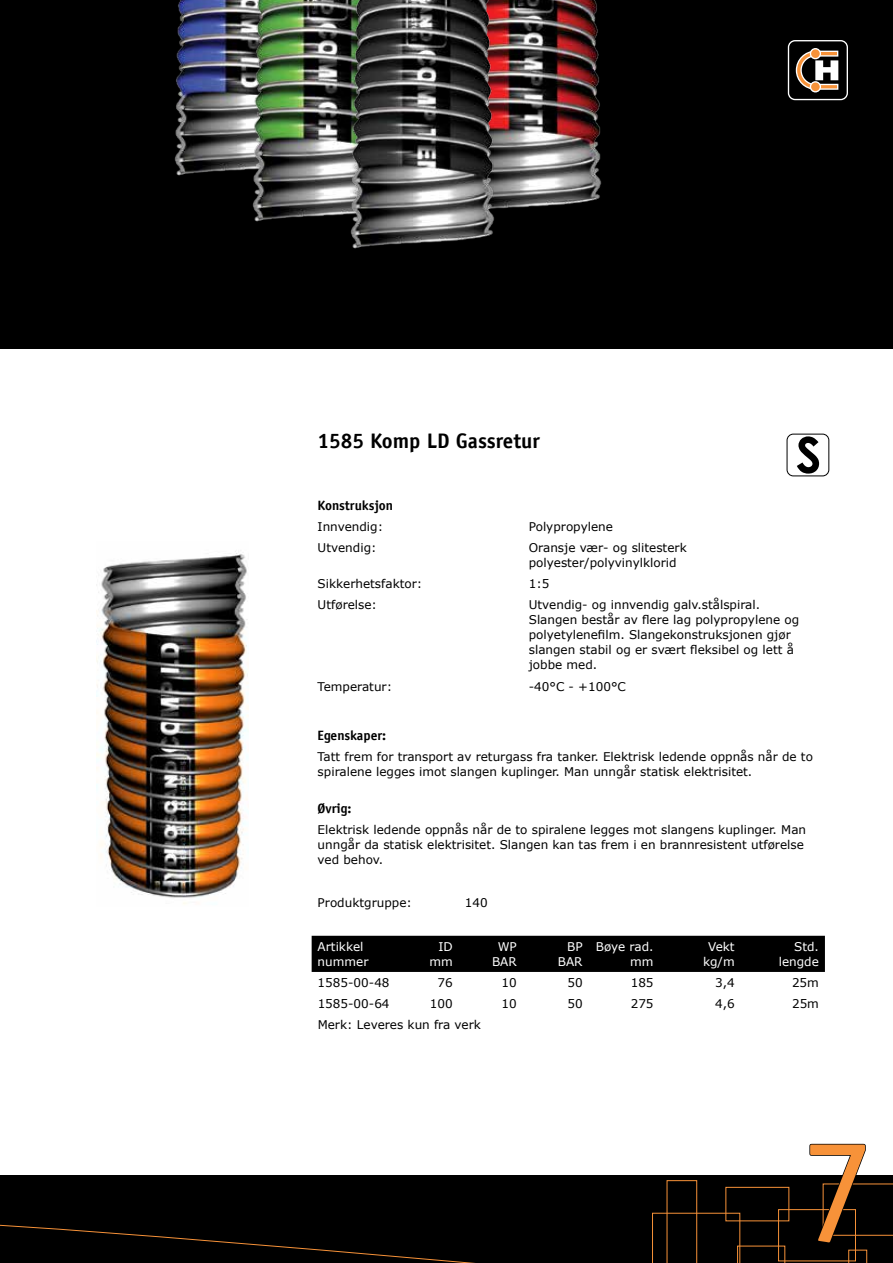
<style>
.page{position:relative;width:893px;height:1263px;background:#000}
.page>*{position:absolute;margin:0;border:0;box-sizing:border-box;transform-origin:0 0}
.t1{font:150px "Officina Sans LT";color:#f79239}
.t2{font:700 21px "Officina Sans LT";color:#000}
.t3{font:700 13.5px "Officina Sans LT";color:#000}
.t4{font:12px/15px "Verdana";color:#000}
.t5{font:12px/15px "Verdana";color:#fff;text-align:right}
</style>
<div class="page">
<div style="left:0;top:350px;width:893px;height:825px;background:#fff"></div>
<img style="left:500px;top:0;width:102px;height:209px">
<img style="left:174px;top:0;width:76px;height:176px">
<img style="left:250px;top:0;width:98px;height:222px">
<img style="left:348px;top:0;width:152px;height:249px">
<div style="left:787px;top:39px;width:62px;height:62px;border:3px solid #000;border-radius:7px"></div>
<div style="left:788px;top:40px;width:60px;height:60px;border:1px solid #fff;border-radius:7px"></div>
<svg style="left:795px;top:50px;width:44px;height:40px"></svg>
<div style="left:810px;top:49px;width:10px;height:10px;background:#f79239;border-radius:50%"></div>
<div style="left:810px;top:48px;width:11px;height:11px;border:1px solid #fff;border-radius:50%"></div>
<svg style="left:810px;top:82px;width:10px;height:10px"></svg>
<div style="left:810px;top:81px;width:11px;height:11px;border:1px solid #fff;border-radius:50%"></div>
<svg style="left:652px;top:1180px;width:133px;height:83px"></svg>
<svg style="left:848px;top:1250px;width:19px;height:13px"></svg>
<div style="left:778px;top:1209px;width:78px;height:52px;border:1px solid #f79239"></div>
<div style="left:725px;top:1187px;width:64px;height:34px;border:1px solid #f79239"></div>
<svg style="left:0;top:1224px;width:475px;height:39px"></svg>
<svg style="left:808px;top:1143px;width:85px;height:101px"></svg>
<div style="left:312px;top:936px;width:513px;height:36px;background:#000"></div>
<img style="left:97px;top:551px;width:152px;height:353px">
<div style="left:787px;top:434px;width:42px;height:42px;border:1px solid #000;border-radius:6px"></div>
<svg style="left:797px;top:436px;width:22px;height:38px"></svg>
<h2 class="t2" style="left:317px;top:428px;width:224px">1585 Komp LD Gassretur</h2>
<p class="t3" style="left:318px;top:497px;width:77px">Konstruksjon</p>
<p class="t4" style="left:318px;top:519px;width:67px">Innvendig:</p>
<p class="t4" style="left:529px;top:519px;width:86px">Polypropylene</p>
<p class="t4" style="left:318px;top:540px;width:60px">Utvendig:</p>
<p class="t4" style="left:529px;top:540px;width:159px">Oransje vær- og slitesterk polyester/polyvinylklorid</p>
<p class="t4" style="left:318px;top:576px;width:106px">Sikkerhetsfaktor:</p>
<p class="t4" style="left:529px;top:576px;width:22px">1:5</p>
<p class="t4" style="left:318px;top:597px;width:61px">Utførelse:</p>
<p class="t4" style="left:529px;top:597px;width:272px">Utvendig- og innvendig galv.stålspiral.<br>Slangen består av flere lag polypropylene og polyetylenefilm. Slangekonstruksjonen gjør slangen stabil og er svært fleksibel og lett å jobbe med.</p>
<p class="t4" style="left:318px;top:679px;width:76px">Temperatur:</p>
<p class="t4" style="left:529px;top:679px;width:99px">-40°C - +100°C</p>
<p class="t3" style="left:318px;top:727px;width:70px">Egenskaper:</p>
<p class="t4" style="left:318px;top:749px;width:497px">Tatt frem for transport av returgass fra tanker. Elektrisk ledende oppnås når de to spiralene legges imot slangen kuplinger. Man unngår statisk elektrisitet.</p>
<p class="t3" style="left:318px;top:800px;width:35px">Øvrig:</p>
<p class="t4" style="left:318px;top:822px;width:490px">Elektrisk ledende oppnås når de to spiralene legges mot slangens kuplinger. Man unngår da statisk elektrisitet. Slangen kan tas frem i en brannresistent utførelse ved behov.</p>
<p class="t4" style="left:318px;top:895px;width:96px">Produktgruppe:</p>
<p class="t4" style="left:465px;top:895px;width:24px">140</p>
<p class="t5" style="left:318px;top:939px;width:52px;text-align:left">Artikkel nummer</p>
<p class="t5" style="left:429px;top:939px;width:25px">ID mm</p>
<p class="t5" style="left:492px;top:939px;width:26px;text-align:center">WP<br>BAR</p>
<p class="t5" style="left:558px;top:939px;width:26px">BP<br>BAR</p>
<p class="t5" style="left:596px;top:939px;width:59px">Bøye rad. mm</p>
<p class="t5" style="left:703px;top:939px;width:33px;text-align:center">Vekt kg/m</p>
<p class="t5" style="left:779px;top:939px;width:42px">Std. lengde</p>
<p class="t4" style="left:318px;top:975px;width:73px">1585-00-48</p>
<p class="t4" style="left:438px;top:975px;width:17px">76</p>
<p class="t4" style="left:502px;top:975px;width:17px">10</p>
<p class="t4" style="left:567px;top:975px;width:17px">50</p>
<p class="t4" style="left:631px;top:975px;width:24px">185</p>
<p class="t4" style="left:715px;top:975px;width:21px">3,4</p>
<p class="t4" style="left:792px;top:975px;width:28px">25m</p>
<p class="t4" style="left:318px;top:996px;width:73px">1585-00-64</p>
<p class="t4" style="left:430px;top:996px;width:24px">100</p>
<p class="t4" style="left:502px;top:996px;width:17px">10</p>
<p class="t4" style="left:567px;top:996px;width:17px">50</p>
<p class="t4" style="left:631px;top:996px;width:24px">275</p>
<p class="t4" style="left:715px;top:996px;width:21px">4,6</p>
<p class="t4" style="left:792px;top:996px;width:28px">25m</p>
<p class="t4" style="left:318px;top:1016px;width:165px">Merk: Leveres kun fra verk</p>
<h1 class="t1" style="left:800px;top:1102px;width:76px">7</h1>
</div>
